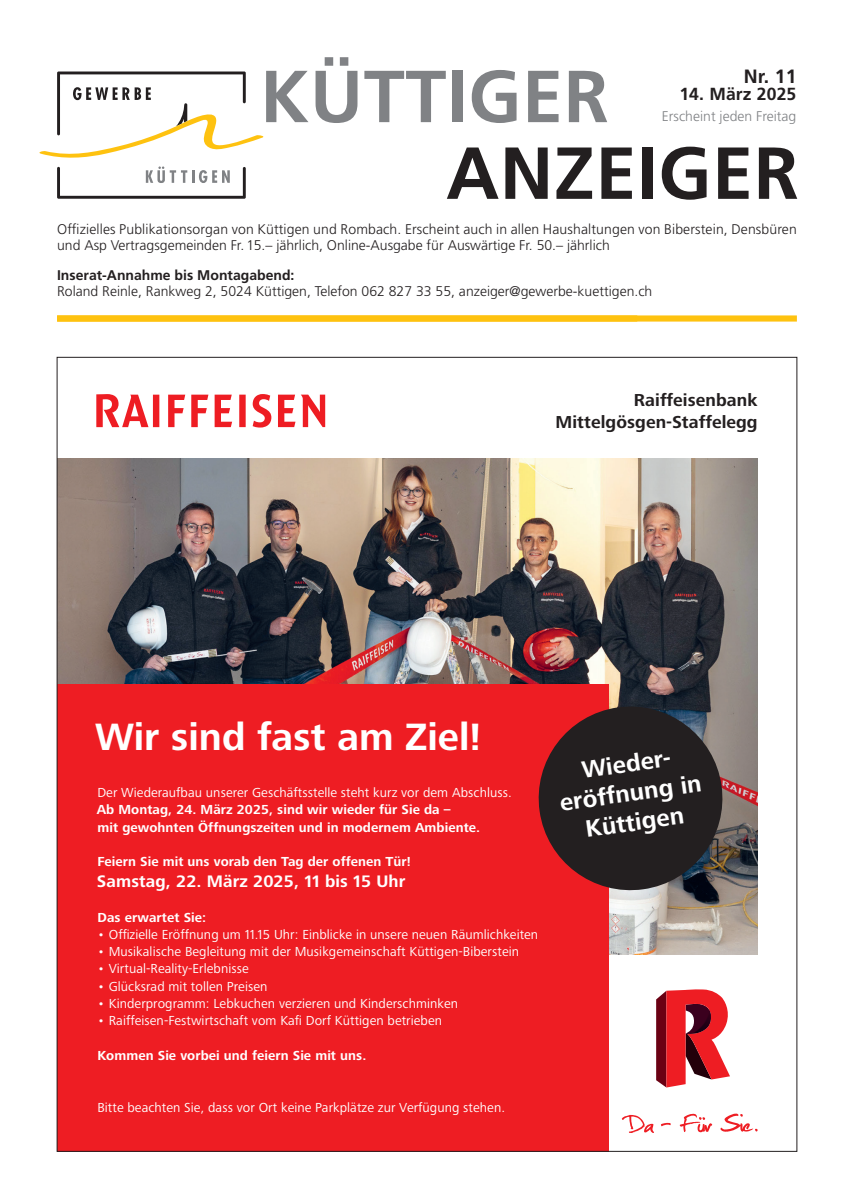
<style>
.page{position:relative;width:854px;height:1201px;background:#fff}
.page>*{position:absolute;margin:0;border:0;box-sizing:border-box;transform-origin:0 0}
.t1{font:700 73.5px "Frutiger LT Std";letter-spacing:.01em;color:#808285}
.t2{font:700 73.5px "Frutiger LT Std";letter-spacing:.01em;color:#231f20}
.t3{font:700 39.55px "Frutiger Next LTW1 G";color:#fff}
.t4{font:700 24.68px/29.6px "Frutiger Next LTW1 G";color:#fff;text-align:center}
.t5{font:700 19.25px "Frutiger LT Std";color:#231f20}
.t6{font:700 18.03px/21.5px "Frutiger Next LTW1 G";letter-spacing:.005em;color:#231f20;text-align:right}
.t7{font:700 17.5px "Frutiger LT Std";letter-spacing:.01em;color:#231f20}
.t8{font:700 17.32px "Frutiger Next LTW1 G";letter-spacing:.005em;color:#fff}
.t9{font:300 14px/15.8px "Frutiger LT Std";color:#231f20}
.t10{font:700 14px "Frutiger LT Std";color:#231f20}
.t11{font:300 14px "Frutiger LT Std";color:#808285}
.t12{font:13.65px "Frutiger Next LTW1 G";letter-spacing:.005em;color:#fff}
.t13{font:700 13.65px/17.3px "Frutiger Next LTW1 G";letter-spacing:.005em;color:#fff}
</style>
<div class="page">
<svg style="left:57px;top:166px;width:189px;height:33px"></svg>
<svg style="left:39px;top:71px;width:225px;height:87px"></svg>
<div style="left:57px;top:315px;width:739px;height:6px;background:#fec20f"></div>
<svg style="left:621px;top:1113px;width:136px;height:20px"></svg>
<svg style="left:656px;top:989px;width:74px;height:98px"></svg>
<svg style="left:96px;top:394px;width:229px;height:33px"></svg>
<img style="left:59px;top:459px;width:698px;height:495px">
<div style="left:57px;top:684px;width:551px;height:467px;background:#ee1d23"></div>
<svg style="left:538px;top:700px;width:190px;height:196px;background:#462a2b"></svg>
<h1 class="t1" style="left:260px;top:53px;width:350px">KÜTTIGER</h1>
<h3 class="t5" style="left:743px;top:65px;width:54px">Nr. 11</h3>
<p class="t7" style="left:679px;top:84px;width:118px">14. März 2025</p>
<p class="t11" style="left:661px;top:109px;width:136px">Erscheint jeden Freitag</p>
<h1 class="t2" style="left:446px;top:130px;width:354px">ANZEIGER</h1>
<p class="t9" style="left:57px;top:221px;width:741px">Offizielles Publikationsorgan von Küttigen und Rombach. Erscheint auch in allen Haushaltungen von Biberstein, Densbüren und Asp Vertragsgemeinden Fr. 15.– jährlich, Online-Ausgabe für Auswärtige Fr. 50.– jährlich</p>
<p class="t10" style="left:57px;top:267px;width:239px">Inserat-Annahme bis Montagabend:</p>
<p class="t9" style="left:57px;top:283px;width:596px">Roland Reinle, Rankweg 2, 5024 Küttigen, Telefon 062 827 33 55, anzeiger@gewerbe-kuettigen.ch</p>
<h3 class="t6" style="left:555px;top:390px;width:203px">Raiffeisenbank<br>Mittelgösgen-Staffelegg</h3>
<h2 class="t3" style="left:95px;top:714px;width:387px">Wir sind fast am Ziel!</h2>
<p class="t12" style="left:97px;top:784px;width:416px">Der Wiederaufbau unserer Geschäftsstelle steht kurz vor dem Abschluss.</p>
<p class="t13" style="left:97px;top:801px;width:385px">Ab Montag, 24. März 2025, sind wir wieder für Sie da –<br>mit gewohnten Öffnungszeiten und in modernem Ambiente.</p>
<p class="t13" style="left:97px;top:853px;width:314px">Feiern Sie mit uns vorab den Tag der offenen Tür!</p>
<p class="t8" style="left:97px;top:871px;width:310px">Samstag, 22. März 2025, 11 bis 15 Uhr</p>
<p class="t13" style="left:97px;top:908px;width:110px">Das erwartet Sie:</p>
<p class="t12" style="left:97px;top:926px;width:442px">• Offizielle Eröffnung um 11.15 Uhr: Einblicke in unsere neuen Räumlichkeiten</p>
<p class="t12" style="left:97px;top:943px;width:423px">• Musikalische Begleitung mit der Musikgemeinschaft Küttigen-Biberstein</p>
<p class="t12" style="left:97px;top:961px;width:153px">• Virtual-Reality-Erlebnisse</p>
<p class="t12" style="left:97px;top:978px;width:171px">• Glücksrad mit tollen Preisen</p>
<p class="t12" style="left:97px;top:995px;width:362px">• Kinderprogramm: Lebkuchen verzieren und Kinderschminken</p>
<p class="t12" style="left:97px;top:1013px;width:346px">• Raiffeisen-Festwirtschaft vom Kafi Dorf Küttigen betrieben</p>
<p class="t13" style="left:97px;top:1047px;width:270px">Kommen Sie vorbei und feiern Sie mit uns.</p>
<p class="t12" style="left:97px;top:1099px;width:409px">Bitte beachten Sie, dass vor Ort keine Parkplätze zur Verfügung stehen.</p>
<h3 class="t4" style="left:553px;top:759px;width:144px;rotate:-8deg">Wieder&shy;eröffnung in<br>Küttigen</h3>
</div>
